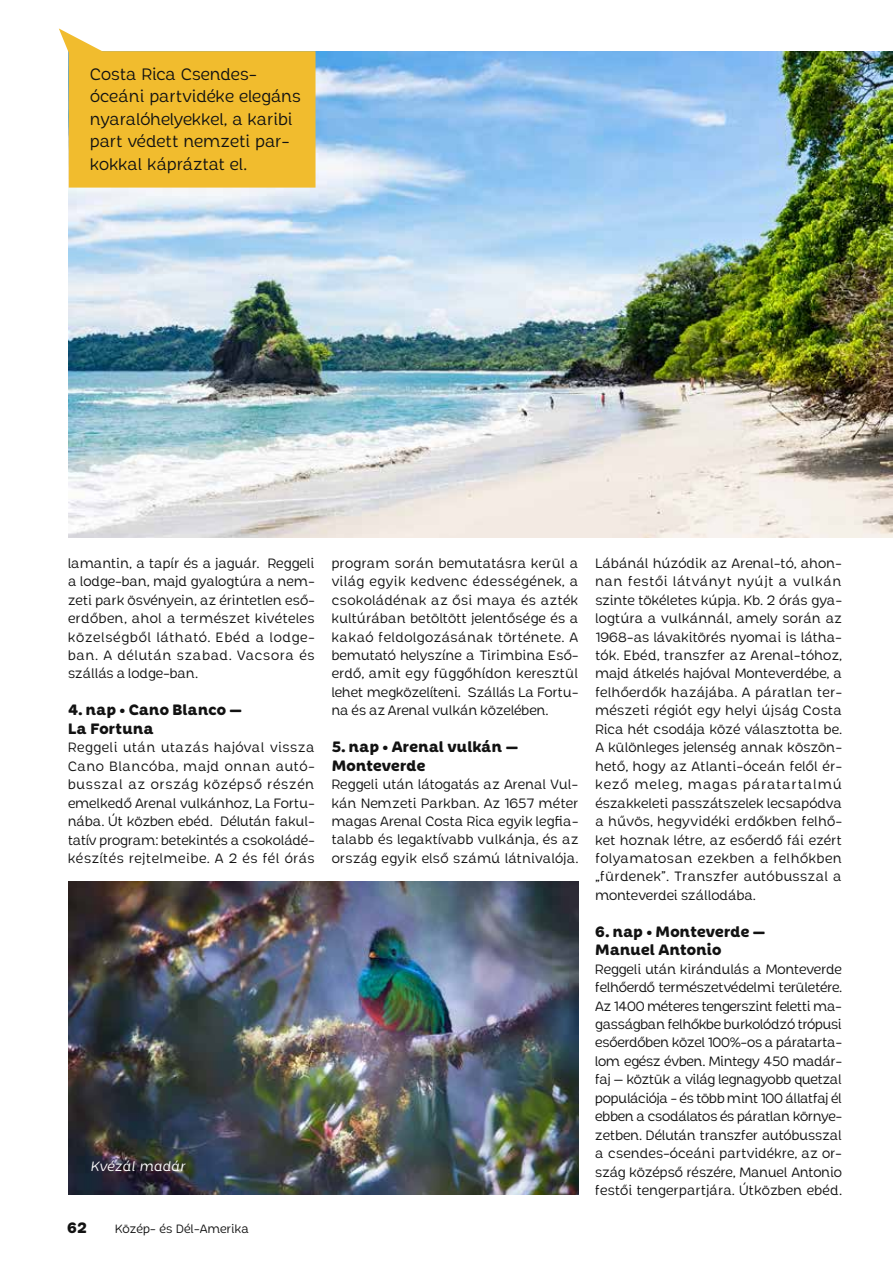
<style>
.page{position:relative;width:893px;height:1263px;background:#fff}
.page>*{position:absolute;margin:0;border:0;box-sizing:border-box;transform-origin:0 0}
.t1{font:16.5px/22.5px "Chopsee Softee";letter-spacing:.005em;color:#121212}
.t2{font:800 15px/18.5px "Chopsee Softee";letter-spacing:.005em;color:#121212}
.t3{font:13.5px/18.5px "Chopsee Softee";letter-spacing:.01em;color:#121212;text-align:justify}
.t4{font:italic 13.5px "Chopsee Softee";letter-spacing:.01em;color:#fff}
.t5{font:12px "Chopsee Softee";letter-spacing:.01em;color:#121212}
</style>
<div class="page">
<img style="left:68px;top:881px;width:510px;height:314px">
<img style="left:68px;top:51px;width:825px;height:487px">
<svg style="left:59px;top:28px;width:256px;height:160px"></svg>
<p class="t1" style="left:90px;top:63px;width:212px">Costa Rica Csendes&shy;óceáni partvidéke elegáns nyaralóhelyekkel, a karibi part védett nemzeti par&shy;kokkal kápráztat el.</p>
<p class="t3" style="left:68px;top:554px;width:248px">lamantin, a tapír és a jaguár. Reggeli a lodge-ban, majd gyalogtúra a nem&shy;zeti park ösvényein, az érintetlen eső&shy;erdőben, ahol a természet kivételes közelségből látható. Ebéd a lodge&shy;ban. A délután szabad. Vacsora és szállás a lodge-ban.</p>
<p class="t2" style="left:68px;top:701px;width:176px">4. nap • Cano Blanco –<br>La Fortuna</p>
<p class="t3" style="left:68px;top:738px;width:248px">Reggeli után utazás hajóval vissza Cano Blancóba, majd onnan autó&shy;busszal az ország középső részén emelkedő Arenal vulkánhoz, La Fortu&shy;nába. Út közben ebéd. Délután fakul&shy;tatív program: betekintés a csokoládé&shy;készítés rejtelmeibe. A 2 és fél órás</p>
<p class="t4" style="left:91px;top:1158px;width:96px">Kvézál madár</p>
<p class="t2" style="left:67px;top:1219px;width:21px">62</p>
<p class="t5" style="left:115px;top:1222px;width:136px">Közép- és Dél-Amerika</p>
<p class="t3" style="left:332px;top:554px;width:248px">program során bemutatásra kerül a világ egyik kedvenc édességének, a csokoládénak az ősi maya és azték kultúrában betöltött jelentősége és a kakaó feldolgozásának története. A bemutató helyszíne a Tirimbina Eső&shy;erdő, amit egy függőhídon keresztül lehet megközelíteni. Szállás La Fortu&shy;na és az Arenal vulkán közelében.</p>
<p class="t2" style="left:332px;top:738px;width:188px">5. nap • Arenal vulkán –<br>Monteverde</p>
<p class="t3" style="left:332px;top:775px;width:248px">Reggeli után látogatás az Arenal Vul&shy;kán Nemzeti Parkban. Az 1657 méter magas Arenal Costa Rica egyik legfia&shy;talabb és legaktívabb vulkánja, és az ország egyik első számú látnivalója.</p>
<p class="t3" style="left:595px;top:554px;width:248px">Lábánál húzódik az Arenal-tó, ahon&shy;nan festői látványt nyújt a vulkán szinte tökéletes kúpja. Kb. 2 órás gya&shy;logtúra a vulkánnál, amely során az 1968-as lávakitörés nyomai is látha&shy;tók. Ebéd, transzfer az Arenal-tóhoz, majd átkelés hajóval Monteverdébe, a felhőerdők hazájába. A páratlan ter&shy;mészeti régiót egy helyi újság Costa Rica hét csodája közé választotta be.<br>A különleges jelenség annak köszön&shy;hető, hogy az Atlanti-óceán felől ér&shy;kező meleg, magas páratartalmú északkeleti passzátszelek lecsapódva a hűvös, hegyvidéki erdőkben felhő&shy;ket hoznak létre, az esőerdő fái ezért folyamatosan ezekben a felhőkben „fürdenek”. Transzfer autóbusszal a monteverdei szállodába.</p>
<p class="t2" style="left:595px;top:923px;width:171px">6. nap • Monteverde –<br>Manuel Antonio</p>
<p class="t3" style="left:595px;top:959px;width:248px">Reggeli után kirándulás a Monteverde felhőerdő természetvédelmi területére.<br>Az 1400 méteres tengerszint feletti ma&shy;gasságban felhőkbe burkolódzó trópusi esőerdőben közel 100%-os a páratarta&shy;lom egész évben. Mintegy 450 madár&shy;faj – köztük a világ legnagyobb quetzal populációja - és több mint 100 állatfaj él ebben a csodálatos és páratlan környe&shy;zetben. Délután transzfer autóbusszal a csendes-óceáni partvidékre, az or&shy;szág középső részére, Manuel Antonio festői tengerpartjára. Útközben ebéd.</p>
</div>
